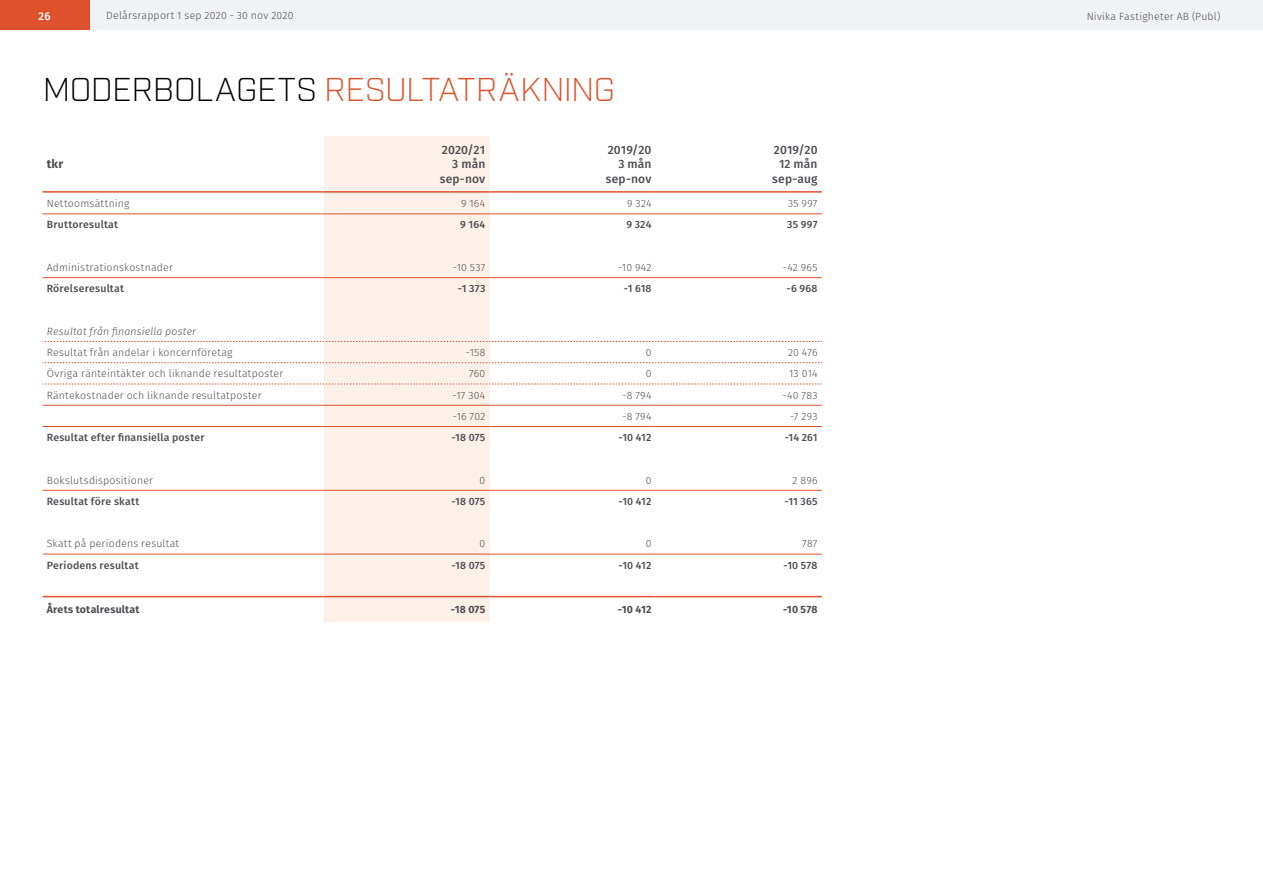
<style>
.page{position:relative;width:1263px;height:893px;background:#fff}
.page>*{position:absolute;margin:0;border:0;box-sizing:border-box;transform-origin:0 0}
.t1{font:300 33px "Industry";letter-spacing:-.01em;color:#dd522c}
.t2{font:500 12px/14.4px "Fira Sans";letter-spacing:.01em;color:#4e4d53;text-align:right}
.t3{font:700 12px "Fira Sans";color:#4e4d53}
.t4{font:500 11.25px "Fira Sans";color:#fff}
.t5{font:300 10.5px "Fira Sans";letter-spacing:.02em;color:#4e4d53}
.t6{font:500 10.5px "Fira Sans";letter-spacing:.02em;color:#4e4d53}
.t7{font:700 10.5px "Fira Sans";letter-spacing:.015em;color:#4e4d53}
.t8{font:italic 300 10.5px "Fira Sans";letter-spacing:.015em;color:#4e4d53}
.s1{color:#000}
</style>
<div class="page">
<div style="left:89px;top:0;width:1174px;height:30px;background:#f1f2f3"></div>
<div style="left:0;top:0;width:89px;height:30px;background:#dd522c"></div>
<div style="left:323px;top:136px;width:167px;height:486px;background:#fcf0e8"></div>
<hr style="left:43px;top:191px;width:280px;height:2px;background:#dd522c">
<hr style="left:323px;top:191px;width:167px;height:2px;background:#dd522c">
<hr style="left:490px;top:191px;width:166px;height:2px;background:#dd522c">
<hr style="left:656px;top:191px;width:166px;height:2px;background:#dd522c">
<hr style="left:43px;top:213px;width:280px;height:1px;background:#dd522c">
<hr style="left:323px;top:213px;width:167px;height:1px;background:#dd522c">
<hr style="left:490px;top:213px;width:166px;height:1px;background:#dd522c">
<hr style="left:656px;top:213px;width:166px;height:1px;background:#dd522c">
<hr style="left:43px;top:277px;width:280px;height:1px;background:#dd522c">
<hr style="left:323px;top:277px;width:167px;height:1px;background:#dd522c">
<hr style="left:490px;top:277px;width:166px;height:1px;background:#dd522c">
<hr style="left:656px;top:277px;width:166px;height:1px;background:#dd522c">
<hr style="left:43px;top:426px;width:280px;height:1px;background:#dd522c">
<hr style="left:323px;top:426px;width:167px;height:1px;background:#dd522c">
<hr style="left:490px;top:426px;width:166px;height:1px;background:#dd522c">
<hr style="left:656px;top:426px;width:166px;height:1px;background:#dd522c">
<hr style="left:43px;top:554px;width:280px;height:1px;background:#dd522c">
<hr style="left:323px;top:554px;width:167px;height:1px;background:#dd522c">
<hr style="left:490px;top:554px;width:166px;height:1px;background:#dd522c">
<hr style="left:656px;top:554px;width:166px;height:1px;background:#dd522c">
<hr style="left:43px;top:490px;width:280px;height:1px;background:#dd522c">
<hr style="left:323px;top:490px;width:167px;height:1px;background:#dd522c">
<hr style="left:490px;top:490px;width:166px;height:1px;background:#dd522c">
<hr style="left:656px;top:490px;width:166px;height:1px;background:#dd522c">
<hr style="left:43px;top:405px;width:280px;height:1px;background:#dd522c">
<hr style="left:323px;top:405px;width:167px;height:1px;background:#dd522c">
<hr style="left:490px;top:405px;width:166px;height:1px;background:#dd522c">
<hr style="left:656px;top:405px;width:166px;height:1px;background:#dd522c">
<svg style="left:43px;top:341px;width:779px;height:1px"></svg>
<svg style="left:43px;top:362px;width:779px;height:1px"></svg>
<svg style="left:43px;top:384px;width:779px;height:1px"></svg>
<hr style="left:43px;top:596px;width:280px;height:1px;background:#dd522c">
<hr style="left:323px;top:596px;width:167px;height:1px;background:#dd522c">
<hr style="left:490px;top:596px;width:166px;height:1px;background:#dd522c">
<hr style="left:656px;top:596px;width:166px;height:1px;background:#dd522c">
<p class="t4" style="left:39px;top:8px;width:14px">26</p>
<p class="t5" style="left:106px;top:8px;width:189px">Delårsrapport 1 sep 2020 - 30 nov 2020</p>
<p class="t5" style="left:1087px;top:9px;width:135px">Nivika Fastigheter AB (Publ)</p>
<h1 class="t1" style="left:43px;top:69px;width:574px"><span class="s1">MODERBOLAGETS</span> RESULTATRÄKNING</h1>
<p class="t3" style="left:47px;top:156px;width:18px">tkr</p>
<p class="t2" style="left:440px;top:143px;width:47px">2020/21<br>3 mån sep-nov</p>
<p class="t2" style="left:606px;top:143px;width:47px">2019/20<br>3 mån sep-nov</p>
<p class="t2" style="left:772px;top:143px;width:47px;text-align:center">2019/20<br>12 mån sep-aug</p>
<p class="t5" style="left:47px;top:196px;width:84px">Nettoomsättning</p>
<p class="t5" style="left:461px;top:196px;width:26px">9 164</p>
<p class="t5" style="left:627px;top:196px;width:26px">9 324</p>
<p class="t5" style="left:788px;top:196px;width:31px">35 997</p>
<p class="t6" style="left:47px;top:217px;width:73px">Bruttoresultat</p>
<p class="t6" style="left:460px;top:217px;width:27px">9 164</p>
<p class="t6" style="left:626px;top:217px;width:27px">9 324</p>
<p class="t6" style="left:787px;top:217px;width:32px">35 997</p>
<p class="t5" style="left:47px;top:260px;width:128px">Administrationskostnader</p>
<p class="t5" style="left:453px;top:260px;width:34px">-10 537</p>
<p class="t5" style="left:618px;top:260px;width:35px">-10 942</p>
<p class="t5" style="left:783px;top:260px;width:36px">-42 965</p>
<p class="t6" style="left:47px;top:281px;width:79px">Rörelseresultat</p>
<p class="t6" style="left:458px;top:281px;width:29px">-1 373</p>
<p class="t6" style="left:624px;top:281px;width:29px">-1 618</p>
<p class="t6" style="left:786px;top:281px;width:33px">-6 968</p>
<p class="t8" style="left:47px;top:324px;width:151px">Resultat från finansiella poster</p>
<p class="t5" style="left:47px;top:345px;width:187px">Resultat från andelar i koncernföretag</p>
<p class="t5" style="left:466px;top:345px;width:21px">-158</p>
<p class="t5" style="left:646px;top:345px;width:7px">0</p>
<p class="t5" style="left:788px;top:345px;width:31px">20 476</p>
<p class="t5" style="left:47px;top:366px;width:238px">Övriga ränteintäkter och liknande resultatposter</p>
<p class="t5" style="left:469px;top:366px;width:18px">760</p>
<p class="t5" style="left:646px;top:366px;width:7px">0</p>
<p class="t5" style="left:789px;top:366px;width:30px">13 014</p>
<p class="t5" style="left:47px;top:387px;width:216px">Räntekostnader och liknande resultatposter</p>
<p class="t5" style="left:453px;top:387px;width:34px">-17 304</p>
<p class="t5" style="left:622px;top:387px;width:30px">-8 794</p>
<p class="t5" style="left:783px;top:387px;width:36px">-40 783</p>
<p class="t5" style="left:453px;top:409px;width:34px">-16 702</p>
<p class="t5" style="left:622px;top:409px;width:30px">-8 794</p>
<p class="t5" style="left:790px;top:409px;width:29px">-7 293</p>
<p class="t6" style="left:47px;top:430px;width:159px">Resultat efter finansiella poster</p>
<p class="t6" style="left:451px;top:430px;width:35px">-18 075</p>
<p class="t6" style="left:618px;top:430px;width:34px">-10 412</p>
<p class="t6" style="left:785px;top:430px;width:34px">-14 261</p>
<p class="t5" style="left:47px;top:473px;width:108px">Bokslutsdispositioner</p>
<p class="t5" style="left:480px;top:473px;width:7px">0</p>
<p class="t5" style="left:646px;top:473px;width:7px">0</p>
<p class="t5" style="left:792px;top:473px;width:27px">2 896</p>
<p class="t6" style="left:47px;top:494px;width:94px">Resultat före skatt</p>
<p class="t6" style="left:451px;top:494px;width:35px">-18 075</p>
<p class="t6" style="left:618px;top:494px;width:34px">-10 412</p>
<p class="t6" style="left:784px;top:494px;width:35px">-11 365</p>
<p class="t5" style="left:47px;top:536px;width:134px">Skatt på periodens resultat</p>
<p class="t5" style="left:480px;top:536px;width:7px">0</p>
<p class="t5" style="left:646px;top:536px;width:7px">0</p>
<p class="t5" style="left:802px;top:536px;width:17px">787</p>
<p class="t6" style="left:47px;top:558px;width:93px">Periodens resultat</p>
<p class="t6" style="left:451px;top:558px;width:35px">-18 075</p>
<p class="t6" style="left:618px;top:558px;width:34px">-10 412</p>
<p class="t6" style="left:783px;top:558px;width:36px">-10 578</p>
<p class="t7" style="left:47px;top:602px;width:94px">Årets totalresultat</p>
<p class="t7" style="left:451px;top:602px;width:36px">-18 075</p>
<p class="t7" style="left:618px;top:602px;width:35px">-10 412</p>
<p class="t7" style="left:783px;top:602px;width:36px">-10 578</p>
</div>
